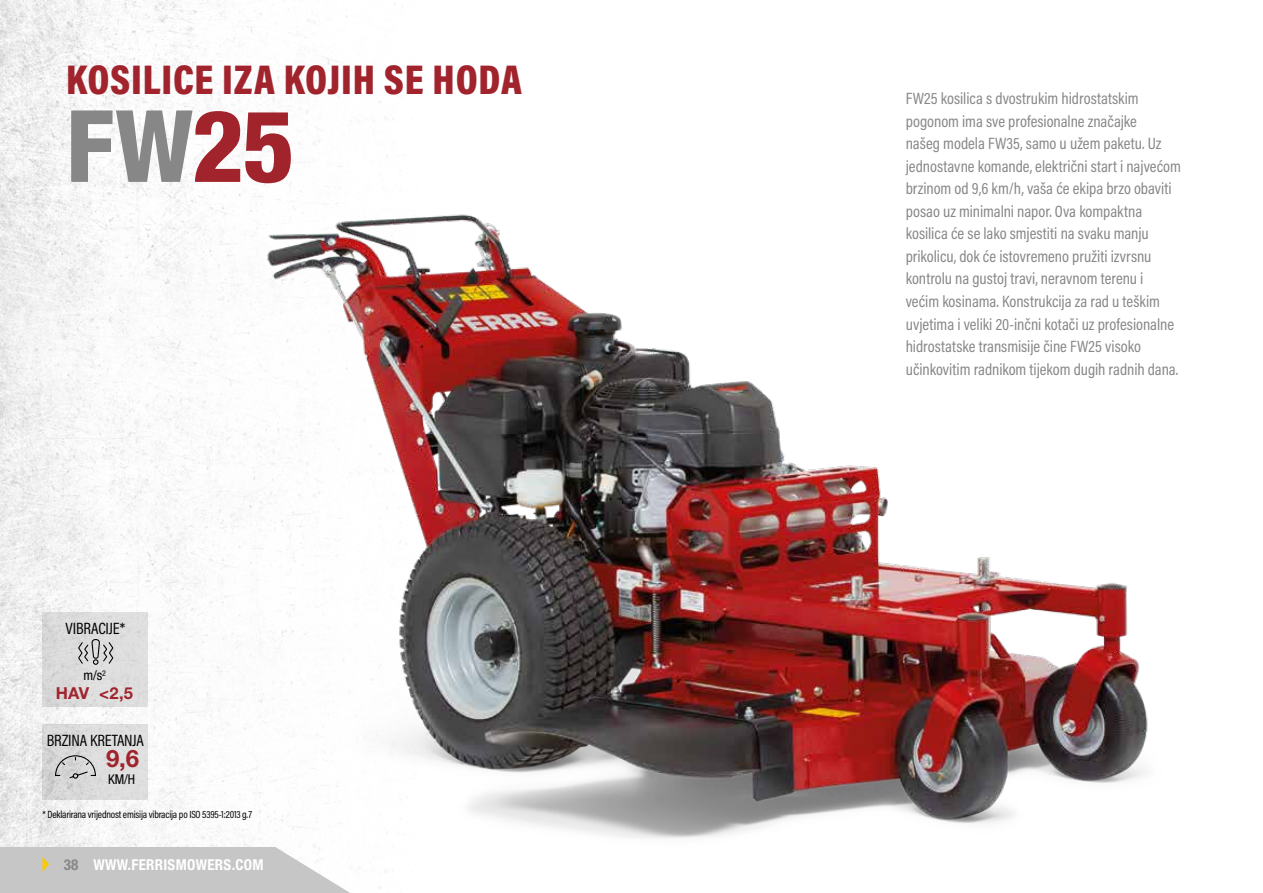
<style>
.page{position:relative;width:1263px;height:893px;background:#fff}
.page>*{position:absolute;margin:0;border:0;box-sizing:border-box;transform-origin:0 0}
.t1{font:800 condensed 100.05px "Helvetica Neue LT Std";color:#878787}
.t2{font:900 42px "Acumin Pro Cond";letter-spacing:.015em;color:#a1242d}
.t3{font:700 24px "Helvetica Neue LT Std";color:#a1242d}
.t4{font:16.5px/22.5px "Acumin Pro Cond";color:#878787}
.t5{font:16.5px "Acumin Pro Cond";letter-spacing:-.01em;color:#000}
.t6{font:700 16.5px "Helvetica Neue LT Std";color:#a1242d}
.t7{font:700 condensed 15px "Helvetica Neue LT Std";letter-spacing:.02em;color:#fff}
.t8{font:condensed 13.5px "Helvetica Neue LT Std";color:#000}
.t9{font:10.5px "Acumin Pro Cond";letter-spacing:-.02em;color:#000}
.s1{color:#a1242d}
.s2{color:#878787}
</style>
<div class="page">
<img style="left:0;top:0;width:395px;height:847px">
<div style="left:0;top:847px;width:62px;height:46px;background:#c6c6c6"></div>
<img style="left:62px;top:54px;width:1086px;height:839px">
<div style="left:43px;top:724px;width:105px;height:76px;background:#e3e3e3"></div>
<svg style="left:55px;top:755px;width:41px;height:24px"></svg>
<div style="left:43px;top:613px;width:105px;height:94px;background:#e3e3e3"></div>
<svg style="left:77px;top:638px;width:37px;height:27px"></svg>
<h2 class="t2" style="left:66px;top:52px;width:458px">KOSILICE IZA KOJIH SE HODA</h2>
<h1 class="t1" style="left:66px;top:84px;width:230px">FW<span class="s1">25</span></h1>
<p class="t5" style="left:66px;top:618px;width:61px">VIBRACIJE*</p>
<p class="t8" style="left:84px;top:668px;width:24px">m/s<sup>2</sup></p>
<p class="t6" style="left:56px;top:683px;width:79px">HAV &lt;2,5</p>
<p class="t5" style="left:47px;top:729px;width:99px">BRZINA KRETANJA</p>
<h3 class="t3" style="left:106px;top:744px;width:35px">9,6</h3>
<p class="t8" style="left:108px;top:771px;width:28px">KM/H</p>
<p class="t9" style="left:43px;top:808px;width:211px">* Deklarirana vrijednost emisija vibracija po ISO 5395-1:2013 g.7</p>
<p class="t7" style="left:64px;top:856px;width:201px"><span class="s2">38</span> WWW.FERRISMOWERS.COM</p>
<p class="t4" style="left:906px;top:87px;width:277px">FW25 kosilica s dvostrukim hidrostatskim pogonom ima sve profesionalne značajke<br>našeg modela FW35, samo u užem paketu. Uz jednostavne komande, električni start i najvećom brzinom od 9,6 km/h, vaša će ekipa brzo obaviti posao uz minimalni napor. Ova kompaktna kosilica će se lako smjestiti na svaku manju prikolicu, dok će istovremeno pružiti izvrsnu kontrolu na gustoj travi, neravnom terenu i većim kosinama. Konstrukcija za rad u teškim uvjetima i veliki 20-inčni kotači uz profesionalne hidrostatske transmisije čine FW25 visoko učinkovitim radnikom tijekom dugih radnih dana.</p>
</div>
